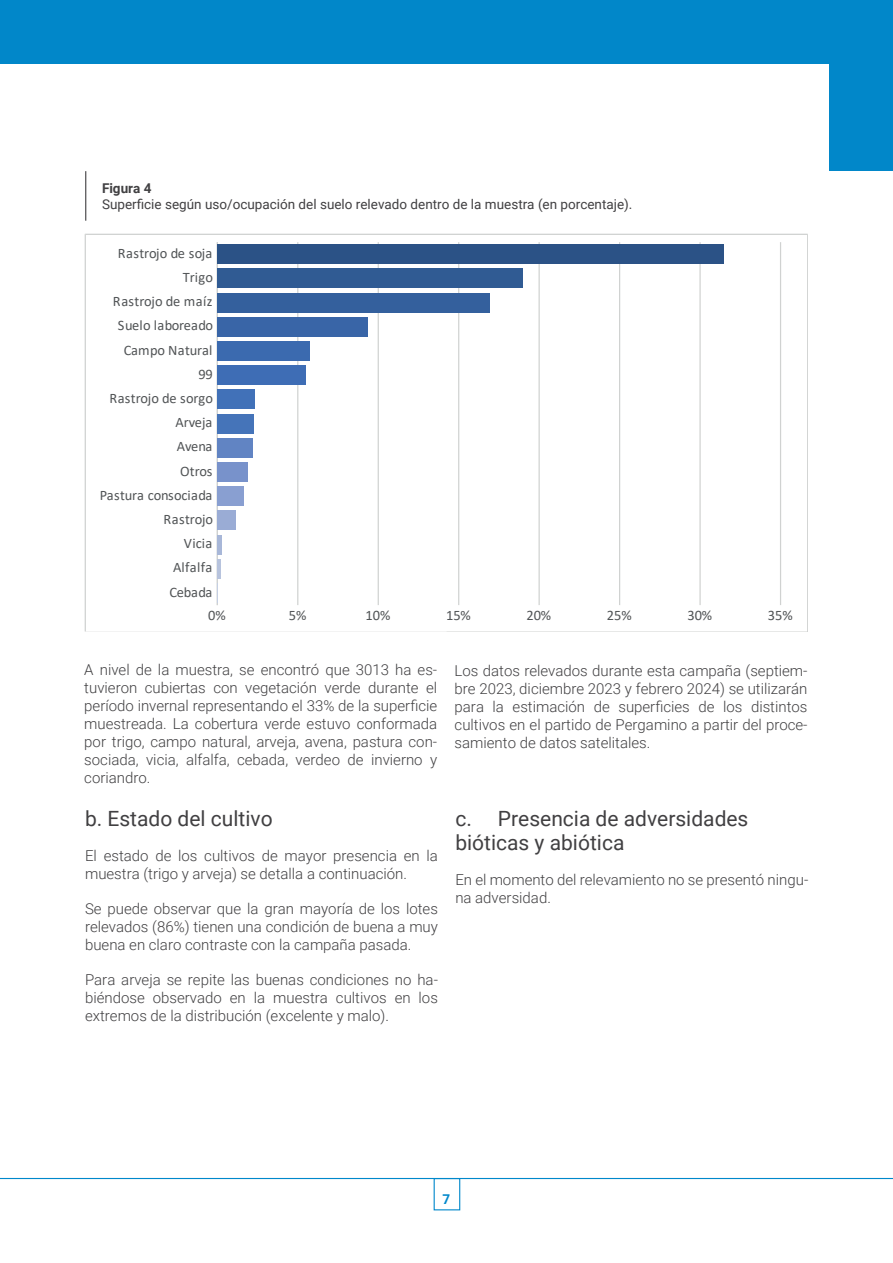
<style>
.page{position:relative;width:893px;height:1263px;background:#fff}
.page>*{position:absolute;margin:0;border:0;box-sizing:border-box;transform-origin:0 0}
.t1{font:21px/24px "Roboto";color:#414042}
.t2{font:300 15px/18px "Roboto";color:#414042;text-align:justify}
.t3{font:14.4px "Calibri";color:#515456}
.t4{font:14.4px "Calibri";letter-spacing:.02em;color:#515456}
.t5{font:13.5px "Roboto";color:#414042}
.t6{font:700 13.5px "Roboto";color:#414042}
.t7{font:700 13.5px "Roboto";color:#0088cb}
</style>
<div class="page">
<hr style="left:0;top:1178px;width:893px;height:1px;background:#0088cb">
<div style="left:434px;top:1178px;width:26px;height:32px;border:1px solid #0088cb"></div>
<div style="left:829px;top:2px;width:64px;height:168px;background:#0187c9"></div>
<div style="left:0;top:0;width:893px;height:64px;background:#0187c9"></div>
<hr style="left:85px;top:171px;width:1px;height:50px;background:#414042">
<svg style="left:85px;top:234px;width:723px;height:397px"></svg>
<hr style="left:217px;top:559px;width:4px;height:19px;background:#b7c3dd">
<div style="left:217px;top:535px;width:5px;height:19px;background:#a8b7d8"></div>
<div style="left:217px;top:511px;width:19px;height:19px;background:#9aacd5"></div>
<div style="left:217px;top:486px;width:27px;height:20px;background:#899fd1"></div>
<div style="left:217px;top:462px;width:31px;height:20px;background:#7892cb"></div>
<div style="left:217px;top:438px;width:36px;height:19px;background:#6184c3"></div>
<div style="left:217px;top:414px;width:36px;height:19px;background:#4574b9"></div>
<div style="left:217px;top:390px;width:37px;height:19px;background:#4171b8"></div>
<div style="left:217px;top:366px;width:89px;height:19px;background:#3e6db5"></div>
<div style="left:217px;top:341px;width:93px;height:20px;background:#3b6aaf"></div>
<div style="left:217px;top:317px;width:150px;height:19px;background:#3965a7"></div>
<div style="left:217px;top:293px;width:273px;height:19px;background:#34609d"></div>
<div style="left:217px;top:269px;width:305px;height:19px;background:#305b93"></div>
<div style="left:217px;top:245px;width:507px;height:19px;background:#2b5286"></div>
<p class="t6" style="left:102px;top:179px;width:51px">Figura 4</p>
<p class="t5" style="left:102px;top:195px;width:532px">Superficie según uso/ocupación del suelo relevado dentro de la muestra (en porcentaje).</p>
<p class="t3" style="left:118px;top:243px;width:96px">Rastrojo de soja</p>
<p class="t3" style="left:183px;top:267px;width:32px">Trigo</p>
<p class="t4" style="left:113px;top:291px;width:101px">Rastrojo de maíz</p>
<p class="t3" style="left:118px;top:316px;width:97px">Suelo laboreado</p>
<p class="t3" style="left:124px;top:340px;width:90px">Campo Natural</p>
<p class="t3" style="left:198px;top:364px;width:16px">99</p>
<p class="t3" style="left:109px;top:388px;width:105px">Rastrojo de sorgo</p>
<p class="t3" style="left:176px;top:412px;width:38px">Arveja</p>
<p class="t3" style="left:177px;top:437px;width:37px">Avena</p>
<p class="t3" style="left:180px;top:461px;width:34px">Otros</p>
<p class="t3" style="left:100px;top:485px;width:114px">Pastura consociada</p>
<p class="t3" style="left:163px;top:509px;width:51px">Rastrojo</p>
<p class="t3" style="left:184px;top:533px;width:30px">Vicia</p>
<p class="t4" style="left:173px;top:558px;width:41px">Alfalfa</p>
<p class="t3" style="left:169px;top:582px;width:45px">Cebada</p>
<p class="t3" style="left:208px;top:606px;width:19px">0%</p>
<p class="t3" style="left:289px;top:606px;width:19px">5%</p>
<p class="t3" style="left:366px;top:606px;width:26px">10%</p>
<p class="t3" style="left:446px;top:606px;width:26px">15%</p>
<p class="t3" style="left:526px;top:606px;width:26px">20%</p>
<p class="t3" style="left:607px;top:606px;width:26px">25%</p>
<p class="t3" style="left:687px;top:606px;width:26px">30%</p>
<p class="t3" style="left:768px;top:606px;width:26px">35%</p>
<p class="t2" style="left:84px;top:660px;width:354px">A nivel de la muestra, se encontró que 3013 ha es&shy;tuvieron cubiertas con vegetación verde durante el período invernal representando el 33% de la superficie muestreada. La cobertura verde estuvo conformada por trigo, campo natural, arveja, avena, pastura con&shy;sociada, vicia, alfalfa, cebada, verdeo de invierno y coriandro.</p>
<p class="t2" style="left:455px;top:661px;width:354px">Los datos relevados durante esta campaña (septiem&shy;bre 2023, diciembre 2023 y febrero 2024) se utilizarán para la estimación de superficies de los distintos cultivos en el partido de Pergamino a partir del proce&shy;samiento de datos satelitales.</p>
<h1 class="t1" style="left:85px;top:805px;width:189px">b. Estado del cultivo</h1>
<p class="t2" style="left:85px;top:846px;width:354px">El estado de los cultivos de mayor presencia en la muestra (trigo y arveja) se detalla a continuación.</p>
<p class="t2" style="left:85px;top:899px;width:354px">Se puede observar que la gran mayoría de los lotes relevados (86%) tienen una condición de buena a muy buena en claro contraste con la campaña pasada.</p>
<p class="t2" style="left:85px;top:970px;width:354px">Para arveja se repite las buenas condiciones no ha&shy;biéndose observado en la muestra cultivos en los extremos de la distribución (excelente y malo).</p>
<h1 class="t1" style="left:455px;top:806px;width:295px">c. Presencia de adversidades bióticas y abiótica</h1>
<p class="t2" style="left:455px;top:870px;width:354px">En el momento del relevamiento no se presentó ningu&shy;na adversidad.</p>
<p class="t7" style="left:443px;top:1190px;width:9px">7</p>
</div>
